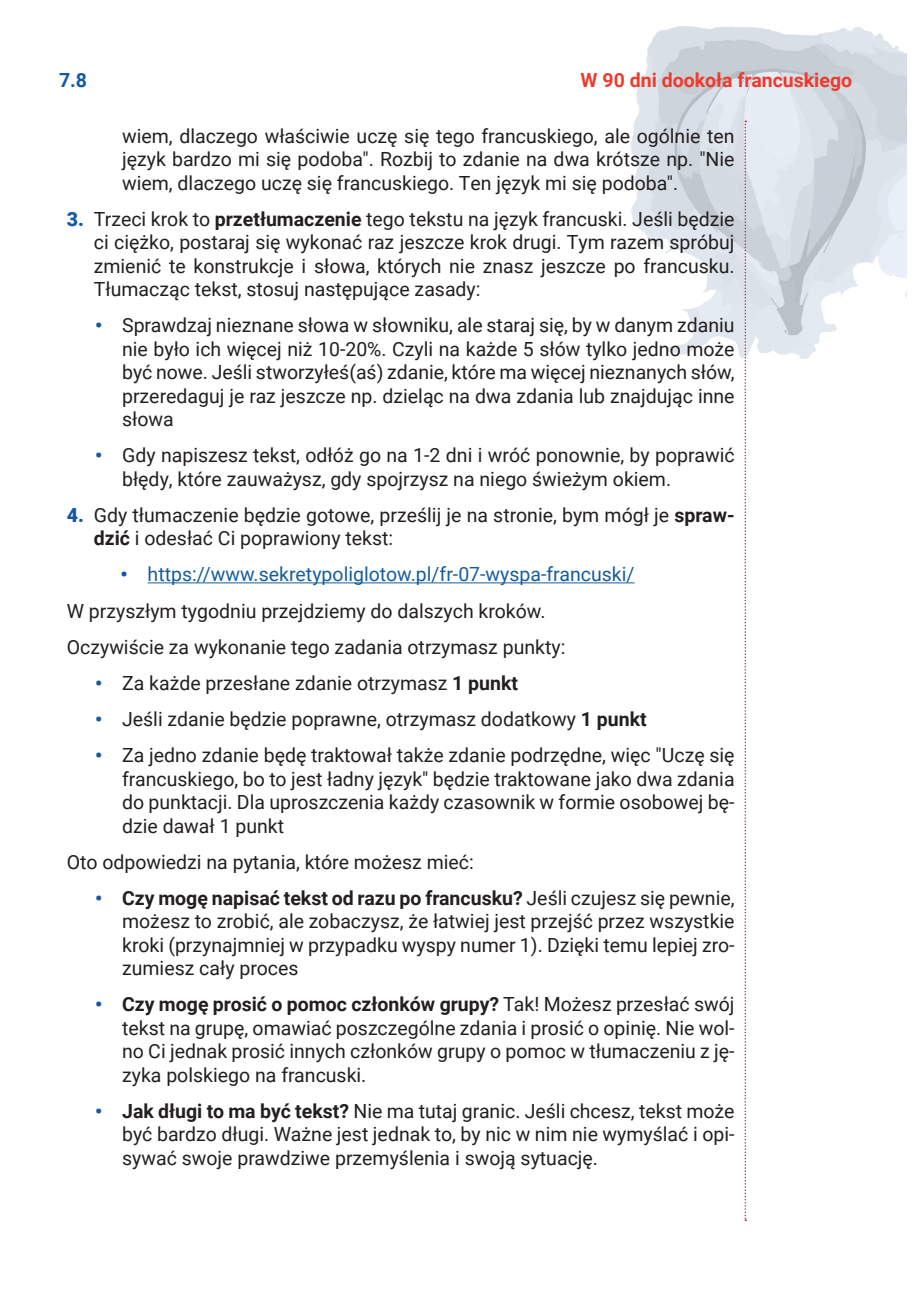
<style>
.page{position:relative;width:919px;height:1289px;background:#fff}
.page>*{position:absolute;margin:0;border:0;box-sizing:border-box;transform-origin:0 0}
.t1{font:19.5px/23.4px "Roboto";color:#231f20;text-align:justify}
.t2{font:19.5px "Roboto";color:#175d9e}
.t3{font:700 19.5px "Roboto";color:#ef3b2d}
.t4{font:700 19.5px "Roboto";color:#1358a8}
.s1{font-weight:900;color:#1358a8}
.s2{font-weight:700}
</style>
<div class="page">
<img style="left:630px;top:26px;width:276px;height:333px">
<svg style="left:744px;top:121px;width:2px;height:1099px"></svg>
<hr style="left:148px;top:582px;width:486px;height:1px;background:#175d9e">
<p class="t4" style="left:59px;top:67px;width:30px">7.8</p>
<p class="t3" style="left:580px;top:67px;width:273px">W 90 dni dookoła francuskiego</p>
<p class="t1" style="left:122px;top:124px;width:614px">wiem, dlaczego właściwie uczę się tego francuskiego, ale ogólnie ten język bardzo mi się podoba". Rozbij to zdanie na dwa krótsze np. "Nie wiem, dlaczego uczę się francuskiego. Ten język mi się podoba".</p>
<p class="t1" style="left:94px;top:207px;width:642px;text-indent:-27px"><span class="s1">3.</span> Trzeci krok to <span class="s2">przetłumaczenie</span> tego tekstu na język francuski. Jeśli będzie ci ciężko, postaraj się wykonać raz jeszcze krok drugi. Tym razem spróbuj zmienić te konstrukcje i słowa, których nie znasz jeszcze po francusku.<br>Tłumacząc tekst, stosuj następujące zasady:</p>
<p class="t1" style="left:122px;top:313px;width:614px;text-indent:-27px"><span class="s1">•</span> Sprawdzaj nieznane słowa w słowniku, ale staraj się, by w danym zdaniu nie było ich więcej niż 10-20%. Czyli na każde 5 słów tylko jedno może być nowe. Jeśli stworzyłeś(aś) zdanie, które ma więcej nieznanych słów, przeredaguj je raz jeszcze np. dzieląc na dwa zdania lub znajdując inne słowa</p>
<p class="t1" style="left:122px;top:443px;width:614px;text-indent:-27px"><span class="s1">•</span> Gdy napiszesz tekst, odłóż go na 1-2 dni i wróć ponownie, by poprawić błędy, które zauważysz, gdy spojrzysz na niego świeżym okiem.</p>
<p class="t1" style="left:94px;top:502px;width:642px;text-indent:-27px"><span class="s1">4.</span> Gdy tłumaczenie będzie gotowe, prześlij je na stronie, bym mógł je <span class="s2">spraw&shy;dzić</span> i odesłać Ci poprawiony tekst:</p>
<p class="t2" style="left:121px;top:561px;width:515px"><span class="s1">•</span> https://www.sekretypoliglotow.pl/fr-07-wyspa-francuski/</p>
<p class="t1" style="left:67px;top:598px;width:480px">W przyszłym tygodniu przejdziemy do dalszych kroków.</p>
<p class="t1" style="left:67px;top:634px;width:500px">Oczywiście za wykonanie tego zadania otrzymasz punkty:</p>
<p class="t1" style="left:95px;top:670px;width:424px"><span class="s1">•</span> Za każde przesłane zdanie otrzymasz <span class="s2">1 punkt</span></p>
<p class="t1" style="left:95px;top:706px;width:553px"><span class="s1">•</span> Jeśli zdanie będzie poprawne, otrzymasz dodatkowy <span class="s2">1 punkt</span></p>
<p class="t1" style="left:122px;top:743px;width:614px;text-indent:-27px"><span class="s1">•</span> Za jedno zdanie będę traktował także zdanie podrzędne, więc "Uczę się francuskiego, bo to jest ładny język" będzie traktowane jako dwa zdania do punktacji. Dla uproszczenia każdy czasownik w formie osobowej bę&shy;dzie dawał 1 punkt</p>
<p class="t1" style="left:67px;top:849px;width:408px">Oto odpowiedzi na pytania, które możesz mieć:</p>
<p class="t1" style="left:122px;top:885px;width:614px;text-indent:-27px"><span class="s1">•</span> <span class="s2">Czy mogę napisać tekst od razu po francusku?</span> Jeśli czujesz się pewnie, możesz to zrobić, ale zobaczysz, że łatwiej jest przejść przez wszystkie kroki (przynajmniej w przypadku wyspy numer 1). Dzięki temu lepiej zro&shy;zumiesz cały proces</p>
<p class="t1" style="left:122px;top:991px;width:614px;text-indent:-27px"><span class="s1">•</span> <span class="s2">Czy mogę prosić o pomoc członków grupy?</span> Tak! Możesz przesłać swój tekst na grupę, omawiać poszczególne zdania i prosić o opinię. Nie wol&shy;no Ci jednak prosić innych członków grupy o pomoc w tłumaczeniu z ję&shy;zyka polskiego na francuski.</p>
<p class="t1" style="left:122px;top:1098px;width:614px;text-indent:-27px"><span class="s1">•</span> <span class="s2">Jak długi to ma być tekst?</span> Nie ma tutaj granic. Jeśli chcesz, tekst może być bardzo długi. Ważne jest jednak to, by nic w nim nie wymyślać i opi&shy;sywać swoje prawdziwe przemyślenia i swoją sytuację.</p>
</div>
